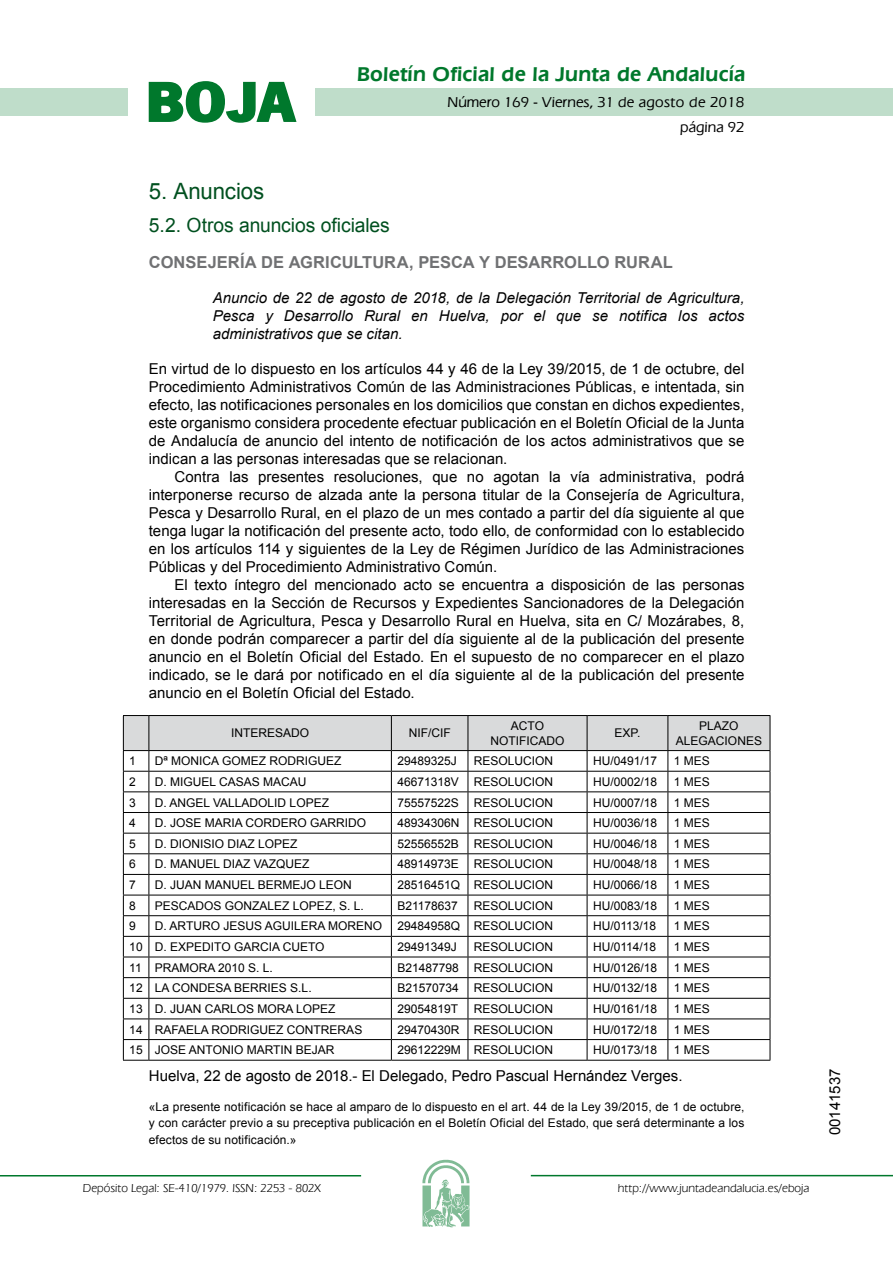
<style>
.page{position:relative;width:893px;height:1263px;background:#fff}
.page>*{position:absolute;margin:0;border:0;box-sizing:border-box;transform-origin:0 0}
.t1{font:700 57.75px "News Got T";color:#00782c;scale:1.14 1}
.t2{font:22.5px "Arial";letter-spacing:-.005em;color:#00501f}
.t3{font:600 21px "Eras IT Cby BT";letter-spacing:.01em;color:#00782c}
.t4{font:19.5px "Arial";letter-spacing:-.005em;color:#00501f}
.t5{font:700 16.5px "Arial";color:#707173}
.t6{font:15px/18px "Arial";color:#000;text-align:justify}
.t7{font:italic 15px/18px "Arial";color:#000;text-align:justify}
.t8{font:500 15px/24.5px "Eras IT Cby BT";color:#000;text-align:right}
.t9{font:12px/14.4px "Arial";color:#000;text-align:center}
.t10{font:12px "Eras IT Cby BT";color:#000}
</style>
<div class="page">
<div style="left:315px;top:88px;width:577px;height:28px;background:#bfddca"></div>
<div style="left:0;top:88px;width:128px;height:28px;background:#bfddca"></div>
<hr style="left:0;top:1175px;width:361px;height:2px;background:#00782c">
<svg style="left:422px;top:1159px;width:47px;height:68px"></svg>
<hr style="left:531px;top:1175px;width:361px;height:1px;background:#00782c">
<svg style="left:148px;top:81px;width:149px;height:42px"></svg>
<svg style="left:123px;top:715px;width:647px;height:346px"></svg>
<hr style="left:149px;top:1060px;width:242px;height:1px;background:#000">
<hr style="left:391px;top:1060px;width:77px;height:1px;background:#000">
<hr style="left:468px;top:1060px;width:119px;height:1px;background:#000">
<hr style="left:587px;top:1060px;width:81px;height:1px;background:#000">
<hr style="left:668px;top:1060px;width:102px;height:1px;background:#000">
<h1 class="t1" style="left:145px;top:68px;width:133px">BOJA</h1>
<h3 class="t3" style="left:357px;top:62px;width:390px">Boletín Oficial de la Junta de Andalucía</h3>
<p class="t8" style="left:447px;top:90px;width:298px">Número 169 - Viernes, 31 de agosto de 2018 página 92</p>
<h2 class="t2" style="left:149px;top:177px;width:117px">5. Anuncios</h2>
<h3 class="t4" style="left:149px;top:212px;width:242px">5.2. Otros anuncios oficiales</h3>
<p class="t5" style="left:149px;top:251px;width:525px">CONSEJERÍA DE AGRICULTURA, PESCA Y DESARROLLO RURAL</p>
<p class="t7" style="left:213px;top:289px;width:533px">Anuncio de 22 de agosto de 2018, de la Delegación Territorial de Agricultura, Pesca y Desarrollo Rural en Huelva, por el que se notifica los actos administrativos que se citan.</p>
<p class="t6" style="left:149px;top:360px;width:597px">En virtud de lo dispuesto en los artículos 44 y 46 de la Ley 39/2015, de 1 de octubre, del Procedimiento Administrativos Común de las Administraciones Públicas, e intentada, sin efecto, las notificaciones personales en los domicilios que constan en dichos expedientes, este organismo considera procedente efectuar publicación en el Boletín Oficial de la Junta de Andalucía de anuncio del intento de notificación de los actos administrativos que se indican a las personas interesadas que se relacionan.</p>
<p class="t6" style="left:149px;top:468px;width:597px;text-indent:26px">Contra las presentes resoluciones, que no agotan la vía administrativa, podrá interponerse recurso de alzada ante la persona titular de la Consejería de Agricultura, Pesca y Desarrollo Rural, en el plazo de un mes contado a partir del día siguiente al que tenga lugar la notificación del presente acto, todo ello, de conformidad con lo establecido en los artículos 114 y siguientes de la Ley de Régimen Jurídico de las Administraciones Públicas y del Procedimiento Administrativo Común.</p>
<p class="t6" style="left:149px;top:576px;width:597px;text-indent:26px">El texto íntegro del mencionado acto se encuentra a disposición de las personas interesadas en la Sección de Recursos y Expedientes Sancionadores de la Delegación Territorial de Agricultura, Pesca y Desarrollo Rural en Huelva, sita en C/ Mozárabes, 8, en donde podrán comparecer a partir del día siguiente al de la publicación del presente anuncio en el Boletín Oficial del Estado. En el supuesto de no comparecer en el plazo indicado, se le dará por notificado en el día siguiente al de la publicación del presente anuncio en el Boletín Oficial del Estado.</p>
<p class="t9" style="left:231px;top:726px;width:80px">INTERESADO</p>
<p class="t9" style="left:408px;top:726px;width:43px">NIF/CIF</p>
<p class="t9" style="left:490px;top:719px;width:76px">ACTO<br>NOTIFICADO</p>
<p class="t9" style="left:614px;top:726px;width:27px">EXP.</p>
<p class="t9" style="left:676px;top:719px;width:88px">PLAZO<br>ALEGACIONES</p>
<p class="t9" style="left:129px;top:754px;width:8px">1</p>
<p class="t9" style="left:155px;top:754px;width:188px">Dª MONICA GOMEZ RODRIGUEZ</p>
<p class="t9" style="left:397px;top:754px;width:61px">29489325J</p>
<p class="t9" style="left:474px;top:754px;width:81px">RESOLUCION</p>
<p class="t9" style="left:593px;top:754px;width:66px">HU/0491/17</p>
<p class="t9" style="left:674px;top:754px;width:38px">1 MES</p>
<p class="t9" style="left:129px;top:775px;width:8px">2</p>
<p class="t9" style="left:155px;top:775px;width:153px">D. MIGUEL CASAS MACAU</p>
<p class="t9" style="left:397px;top:775px;width:63px">46671318V</p>
<p class="t9" style="left:474px;top:775px;width:81px">RESOLUCION</p>
<p class="t9" style="left:593px;top:775px;width:66px">HU/0002/18</p>
<p class="t9" style="left:674px;top:775px;width:38px">1 MES</p>
<p class="t9" style="left:129px;top:795px;width:8px">3</p>
<p class="t9" style="left:155px;top:795px;width:176px">D. ANGEL VALLADOLID LOPEZ</p>
<p class="t9" style="left:397px;top:795px;width:63px">75557522S</p>
<p class="t9" style="left:474px;top:795px;width:81px">RESOLUCION</p>
<p class="t9" style="left:593px;top:795px;width:66px">HU/0007/18</p>
<p class="t9" style="left:674px;top:795px;width:38px">1 MES</p>
<p class="t9" style="left:129px;top:816px;width:8px">4</p>
<p class="t9" style="left:155px;top:816px;width:213px">D. JOSE MARIA CORDERO GARRIDO</p>
<p class="t9" style="left:397px;top:816px;width:157px">48934306N RESOLUCION</p>
<p class="t9" style="left:593px;top:816px;width:66px">HU/0036/18</p>
<p class="t9" style="left:674px;top:816px;width:38px">1 MES</p>
<p class="t9" style="left:129px;top:837px;width:8px">5</p>
<p class="t9" style="left:155px;top:837px;width:144px">D. DIONISIO DIAZ LOPEZ</p>
<p class="t9" style="left:397px;top:837px;width:63px">52556552B</p>
<p class="t9" style="left:474px;top:837px;width:81px">RESOLUCION</p>
<p class="t9" style="left:593px;top:837px;width:66px">HU/0046/18</p>
<p class="t9" style="left:674px;top:837px;width:38px">1 MES</p>
<p class="t9" style="left:129px;top:857px;width:8px">6</p>
<p class="t9" style="left:155px;top:857px;width:156px">D. MANUEL DIAZ VAZQUEZ</p>
<p class="t9" style="left:397px;top:857px;width:63px">48914973E</p>
<p class="t9" style="left:474px;top:857px;width:81px">RESOLUCION</p>
<p class="t9" style="left:593px;top:857px;width:66px">HU/0048/18</p>
<p class="t9" style="left:674px;top:857px;width:38px">1 MES</p>
<p class="t9" style="left:129px;top:878px;width:8px">7</p>
<p class="t9" style="left:155px;top:878px;width:198px">D. JUAN MANUEL BERMEJO LEON</p>
<p class="t9" style="left:397px;top:878px;width:157px">28516451Q RESOLUCION</p>
<p class="t9" style="left:593px;top:878px;width:66px">HU/0066/18</p>
<p class="t9" style="left:674px;top:878px;width:38px">1 MES</p>
<p class="t9" style="left:129px;top:898px;width:8px">8</p>
<p class="t9" style="left:155px;top:898px;width:210px">PESCADOS GONZALEZ LOPEZ, S. L.</p>
<p class="t9" style="left:397px;top:898px;width:62px">B21178637</p>
<p class="t9" style="left:474px;top:898px;width:81px">RESOLUCION</p>
<p class="t9" style="left:593px;top:898px;width:66px">HU/0083/18</p>
<p class="t9" style="left:674px;top:898px;width:38px">1 MES</p>
<p class="t9" style="left:129px;top:919px;width:8px">9</p>
<p class="t9" style="left:155px;top:919px;width:229px">D. ARTURO JESUS AGUILERA MORENO</p>
<p class="t9" style="left:397px;top:919px;width:157px">29484958Q RESOLUCION</p>
<p class="t9" style="left:593px;top:919px;width:65px">HU/0113/18</p>
<p class="t9" style="left:674px;top:919px;width:38px">1 MES</p>
<p class="t9" style="left:129px;top:940px;width:197px">10 D. EXPEDITO GARCIA CUETO</p>
<p class="t9" style="left:397px;top:940px;width:61px">29491349J</p>
<p class="t9" style="left:474px;top:940px;width:81px">RESOLUCION</p>
<p class="t9" style="left:593px;top:940px;width:65px">HU/0114/18</p>
<p class="t9" style="left:674px;top:940px;width:38px">1 MES</p>
<p class="t9" style="left:129px;top:960px;width:145px">11 PRAMORA 2010 S. L.</p>
<p class="t9" style="left:397px;top:960px;width:63px">B21487798</p>
<p class="t9" style="left:474px;top:960px;width:81px">RESOLUCION</p>
<p class="t9" style="left:593px;top:960px;width:66px">HU/0126/18</p>
<p class="t9" style="left:674px;top:960px;width:38px">1 MES</p>
<p class="t9" style="left:129px;top:981px;width:184px">12 LA CONDESA BERRIES S.L.</p>
<p class="t9" style="left:397px;top:981px;width:63px">B21570734</p>
<p class="t9" style="left:474px;top:981px;width:81px">RESOLUCION</p>
<p class="t9" style="left:593px;top:981px;width:66px">HU/0132/18</p>
<p class="t9" style="left:674px;top:981px;width:38px">1 MES</p>
<p class="t9" style="left:129px;top:1002px;width:208px">13 D. JUAN CARLOS MORA LOPEZ</p>
<p class="t9" style="left:397px;top:1002px;width:62px">29054819T</p>
<p class="t9" style="left:474px;top:1002px;width:81px">RESOLUCION</p>
<p class="t9" style="left:593px;top:1002px;width:66px">HU/0161/18</p>
<p class="t9" style="left:674px;top:1002px;width:38px">1 MES</p>
<p class="t9" style="left:129px;top:1022px;width:234px">14 RAFAELA RODRIGUEZ CONTRERAS</p>
<p class="t9" style="left:397px;top:1022px;width:157px">29470430R RESOLUCION</p>
<p class="t9" style="left:593px;top:1022px;width:66px">HU/0172/18</p>
<p class="t9" style="left:674px;top:1022px;width:38px">1 MES</p>
<p class="t9" style="left:129px;top:1043px;width:207px">15 JOSE ANTONIO MARTIN BEJAR</p>
<p class="t9" style="left:397px;top:1043px;width:157px">29612229M RESOLUCION</p>
<p class="t9" style="left:593px;top:1043px;width:66px">HU/0173/18</p>
<p class="t9" style="left:674px;top:1043px;width:38px">1 MES</p>
<p class="t6" style="left:149px;top:1067px;width:535px">Huelva, 22 de agosto de 2018.- El Delegado, Pedro Pascual Hernández Verges.</p>
<p class="t9" style="left:149px;top:1098px;width:597px;line-height:16.6px;text-align:justify">«La presente notificación se hace al amparo de lo dispuesto en el art. 44 de la Ley 39/2015, de 1 de octubre, y con carácter previo a su preceptiva publicación en el Boletín Oficial del Estado, que será determinante a los efectos de su notificación.»</p>
<p class="t10" style="left:83px;top:1181px;width:239px">Depósito Legal: SE-410/1979. ISSN: 2253 - 802X</p>
<p class="t10" style="left:618px;top:1181px;width:193px">http://www.juntadeandalucia.es/eboja</p>
<p class="t6" style="left:826px;top:1135px;width:68px;rotate:-90deg">00141537</p>
</div>
